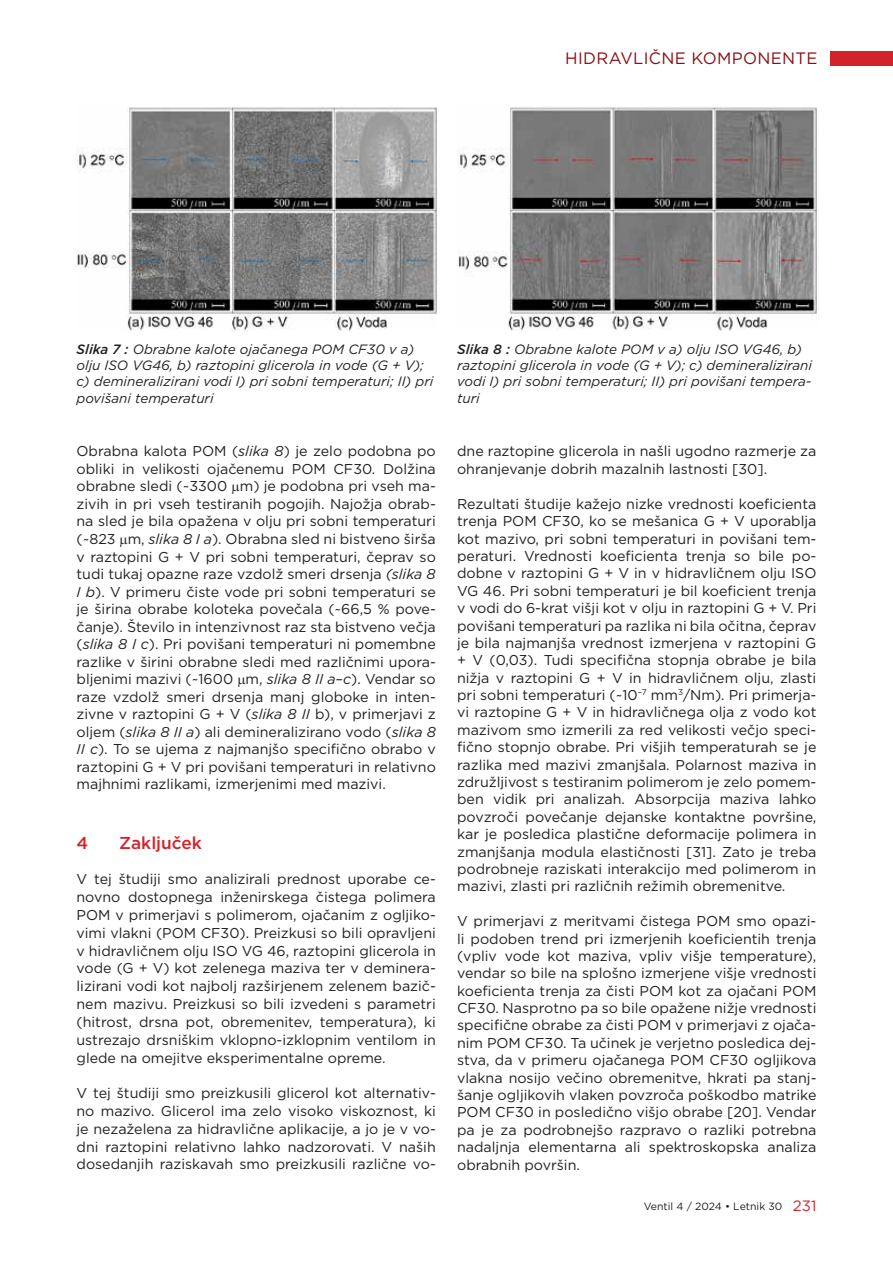
<style>
.page{position:relative;width:893px;height:1263px;background:#fff}
.page>*{position:absolute;margin:0;border:0;box-sizing:border-box;transform-origin:0 0}
.t1{font:500 17.25px "Gotham";color:#d2232a}
.t2{font:16.5px "Gotham";letter-spacing:.02em;color:#8b0e11}
.t3{font:15px "Gotham";color:#d2232a}
.t4{font:14.25px/17.4px "Gotham";color:#231f20;text-align:justify}
.t5{font:italic 13.5px/16.2px "Gotham";color:#231f20}
.t6{font:10.5px "Gotham";color:#231f20}
.s1{font-weight:500}
.s2{font-style:italic}
</style>
<div class="page">
<div style="left:831px;top:51px;width:62px;height:14px;background:#d2232a"></div>
<img style="left:77px;top:107px;width:361px;height:223px">
<img style="left:457px;top:106px;width:361px;height:224px">
<p class="t2" style="left:565px;top:48px;width:254px">HIDRAVLIČNE KOMPONENTE</p>
<p class="t5" style="left:77px;top:341px;width:358px"><span class="s1">Slika 7 :</span> Obrabne kalote ojačanega POM CF30 v a) olju ISO VG46, b) raztopini glicerola in vode (G + V); c) demineralizirani vodi I) pri sobni temperaturi; II) pri povišani temperaturi</p>
<p class="t5" style="left:457px;top:341px;width:356px"><span class="s1">Slika 8 :</span> Obrabne kalote POM v a) olju ISO VG46, b) raztopini glicerola in vode (G + V); c) demineralizirani vodi I) pri sobni temperaturi; II) pri povišani tempera&shy;turi</p>
<p class="t4" style="left:77px;top:442px;width:361px">Obrabna kalota POM (<span class="s2">slika 8</span>) je zelo podobna po obliki in velikosti ojačenemu POM CF30. Dolžina obrabne sledi (~3300 m) je podobna pri vseh ma&shy;zivih in pri vseh testiranih pogojih. Najožja obrab&shy;na sled je bila opažena v olju pri sobni temperaturi (~823 m, <span class="s2">slika 8 I a</span>). Obrabna sled ni bistveno širša v raztopini G + V pri sobni temperaturi, čeprav so tudi tukaj opazne raze vzdolž smeri drsenja <span class="s2">(slika 8<br>I b</span>). V primeru čiste vode pri sobni temperaturi se je širina obrabe koloteka povečala (~66,5 % pove&shy;čanje). Število in intenzivnost raz sta bistveno večja (<span class="s2">slika 8 I c</span>). Pri povišani temperaturi ni pomembne razlike v širini obrabne sledi med različnimi upora&shy;bljenimi mazivi (~1600 m, <span class="s2">slika 8 II a–c</span>). Vendar so raze vzdolž smeri drsenja manj globoke in inten&shy;zivne v raztopini G + V (<span class="s2">slika 8 II</span> b), v primerjavi z oljem (<span class="s2">slika 8 II a</span>) ali demineralizirano vodo (<span class="s2">slika 8<br>II c</span>). To se ujema z najmanjšo specifično obrabo v raztopini G + V pri povišani temperaturi in relativno majhnimi razlikami, izmerjenimi med mazivi.</p>
<p class="t1" style="left:77px;top:832px;width:13px">4</p>
<p class="t1" style="left:119px;top:832px;width:84px">Zaključek</p>
<p class="t4" style="left:77px;top:870px;width:361px;line-height:17.9px">V tej študiji smo analizirali prednost uporabe ce&shy;novno dostopnega inženirskega čistega polimera POM v primerjavi s polimerom, ojačanim z ogljiko&shy;vimi vlakni (POM CF30). Preizkusi so bili opravljeni v hidravličnem olju ISO VG 46, raztopini glicerola in vode (G + V) kot zelenega maziva ter v deminera&shy;lizirani vodi kot najbolj razširjenem zelenem bazič&shy;nem mazivu. Preizkusi so bili izvedeni s parametri (hitrost, drsna pot, obremenitev, temperatura), ki ustrezajo drsniškim vklopno-izklopnim ventilom in glede na omejitve eksperimentalne opreme.</p>
<p class="t4" style="left:77px;top:1084px;width:361px;line-height:17.9px">V tej študiji smo preizkusili glicerol kot alternativ&shy;no mazivo. Glicerol ima zelo visoko viskoznost, ki je nezaželena za hidravlične aplikacije, a jo je v vo&shy;dni raztopini relativno lahko nadzorovati. V naših dosedanjih raziskavah smo preizkusili različne vo-</p>
<p class="t4" style="left:457px;top:442px;width:361px">dne raztopine glicerola in našli ugodno razmerje za ohranjevanje dobrih mazalnih lastnosti [30].</p>
<p class="t4" style="left:457px;top:495px;width:361px">Rezultati študije kažejo nizke vrednosti koeficienta trenja POM CF30, ko se mešanica G + V uporablja kot mazivo, pri sobni temperaturi in povišani tem&shy;peraturi. Vrednosti koeficienta trenja so bile po&shy;dobne v raztopini G + V in v hidravličnem olju ISO VG 46. Pri sobni temperaturi je bil koeficient trenja v vodi do 6-krat višji kot v olju in raztopini G + V. Pri povišani temperaturi pa razlika ni bila očitna, čeprav je bila najmanjša vrednost izmerjena v raztopini G + V (0,03). Tudi specifična stopnja obrabe je bila nižja v raztopini G + V in hidravličnem olju, zlasti pri sobni temperaturi (~10<sup>–7</sup> mm<sup>3</sup>/Nm). Pri primerja&shy;vi raztopine G + V in hidravličnega olja z vodo kot mazivom smo izmerili za red velikosti večjo speci&shy;fično stopnjo obrabe. Pri višjih temperaturah se je razlika med mazivi zmanjšala. Polarnost maziva in združljivost s testiranim polimerom je zelo pomem&shy;ben vidik pri analizah. Absorpcija maziva lahko povzroči povečanje dejanske kontaktne površine, kar je posledica plastične deformacije polimera in zmanjšanja modula elastičnosti [31]. Zato je treba podrobneje raziskati interakcijo med polimerom in mazivi, zlasti pri različnih režimih obremenitve.</p>
<p class="t4" style="left:457px;top:912px;width:361px">V primerjavi z meritvami čistega POM smo opazi&shy;li podoben trend pri izmerjenih koeficientih trenja (vpliv vode kot maziva, vpliv višje temperature), vendar so bile na splošno izmerjene višje vrednosti koeficienta trenja za čisti POM kot za ojačani POM CF30. Nasprotno pa so bile opažene nižje vrednosti specifične obrabe za čisti POM v primerjavi z ojača&shy;nim POM CF30. Ta učinek je verjetno posledica dej&shy;stva, da v primeru ojačanega POM CF30 ogljikova vlakna nosijo večino obremenitve, hkrati pa stanj&shy;šanje ogljikovih vlaken povzroča poškodbo matrike POM CF30 in posledično višjo obrabe [20]. Vendar pa je za podrobnejšo razpravo o razliki potrebna nadaljnja elementarna ali spektroskopska analiza obrabnih površin.</p>
<p class="t6" style="left:644px;top:1199px;width:140px">Ventil 4 / 2024 • Letnik 30</p>
<p class="t3" style="left:793px;top:1196px;width:25px">231</p>
</div>
